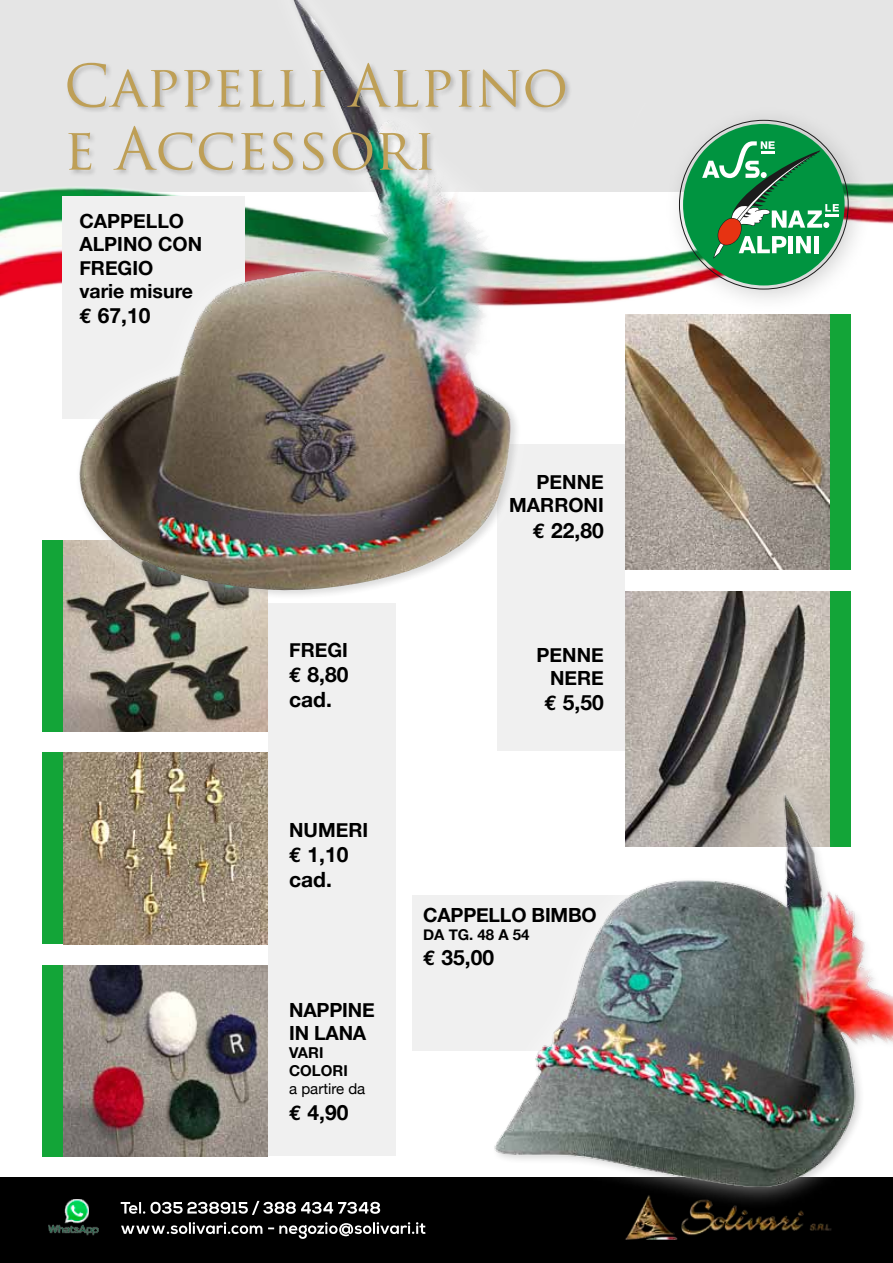
<style>
.page{position:relative;width:893px;height:1263px;background:#fff}
.page>*{position:absolute;margin:0;border:0;box-sizing:border-box;transform-origin:0 0}
.t1{font:57px/63px "Trajan Pro";letter-spacing:.01em;color:#be9f56}
.t2{font:700 21px/25.2px "Helvetica Neue";color:#000}
.t3{font:700 19.5px/23.4px "Helvetica Neue";color:#000;text-align:right}
.t4{font:700 15px/18px "Helvetica Neue";color:#000}
.t5{font:15px "Helvetica Neue";color:#000}
.s1{font-family:"Euro Mono"}
</style>
<div class="page">
<div style="left:0;top:0;width:893px;height:191px;background:#e5e5e5"></div>
<div style="left:0;top:1178px;width:893px;height:85px;background:#000"></div>
<img style="left:64px;top:1199px;width:25px;height:24px">
<img style="left:48px;top:1223px;width:50px;height:13px">
<svg style="left:121px;top:1222px;width:305px;height:17px"></svg>
<svg style="left:121px;top:1200px;width:259px;height:15px"></svg>
<img style="left:625px;top:1234px;width:74px;height:6px">
<div style="left:646px;top:315px;width:204px;height:255px;background:#13a538"></div>
<svg style="left:646px;top:591px;width:204px;height:255px;background:#29a246"></svg>
<div style="left:43px;top:965px;width:204px;height:192px;background:#13a538"></div>
<div style="left:43px;top:753px;width:204px;height:191px;background:#13a538"></div>
<div style="left:43px;top:540px;width:204px;height:191px;background:#13a538"></div>
<img style="left:0;top:182px;width:893px;height:146px">
<img style="left:625px;top:315px;width:204px;height:255px">
<img style="left:625px;top:591px;width:204px;height:180px">
<img style="left:64px;top:965px;width:204px;height:192px">
<img style="left:64px;top:753px;width:204px;height:191px">
<img style="left:64px;top:614px;width:204px;height:117px">
<div style="left:412px;top:895px;width:282px;height:156px;background:#f0f0f0"></div>
<div style="left:497px;top:444px;width:128px;height:306px;background:#f0f0f0"></div>
<div style="left:268px;top:604px;width:127px;height:552px;background:#f0f0f0"></div>
<img style="left:453px;top:774px;width:440px;height:460px">
<div style="left:56px;top:0;width:478px;height:614px;background:#fff;opacity:.55"></div>
<img style="left:69px;top:0;width:444px;height:592px">
<div style="left:663px;top:104px;width:211px;height:211px;background:#000;opacity:.22"></div>
<div style="left:683px;top:124px;width:162px;height:161px;background:#009440;border-radius:50%"></div>
<svg style="left:702px;top:141px;width:137px;height:118px"></svg>
<div style="left:66px;top:62px;width:507px;height:116px;background:#000;opacity:.22"></div>
<h1 class="t1" style="left:64px;top:54px;width:506px">Cappelli Alpino e Accessori</h1>
<p class="t3" style="left:79px;top:209px;width:115px;text-align:left">CAPPELLO<br>ALPINO con fregio<br>varie misure</p>
<p class="t2" style="left:79px;top:303px;width:72px"><span class="s1">E</span> 67,10</p>
<p class="t3" style="left:289px;top:638px;width:60px">FREGI</p>
<p class="t2" style="left:289px;top:661px;width:61px"><span class="s1">E</span> 8,80 cad.</p>
<p class="t3" style="left:289px;top:818px;width:81px">NUMERI</p>
<p class="t2" style="left:289px;top:841px;width:61px"><span class="s1">E</span> 1,10 cad.</p>
<p class="t3" style="left:289px;top:998px;width:87px;text-align:left">NAPPINE<br>IN LANA</p>
<p class="t4" style="left:289px;top:1044px;width:60px">VARI<br>COLORI</p>
<p class="t5" style="left:289px;top:1080px;width:78px">a partire da</p>
<p class="t2" style="left:289px;top:1099px;width:61px"><span class="s1">E</span> 4,90</p>
<p class="t3" style="left:509px;top:470px;width:96px">PENNE<br>MARRONI</p>
<p class="t2" style="left:533px;top:517px;width:72px"><span class="s1">E</span> 22,80</p>
<p class="t3" style="left:537px;top:643px;width:69px">PENNE<br>NERE</p>
<p class="t2" style="left:544px;top:690px;width:61px"><span class="s1">E</span> 5,50</p>
<p class="t3" style="left:423px;top:903px;width:175px">CAPPELLO BIMBO</p>
<p class="t4" style="left:423px;top:925px;width:108px">DA tg . 48 a 54</p>
<p class="t2" style="left:423px;top:944px;width:72px"><span class="s1">E</span> 35,00</p>
</div>
